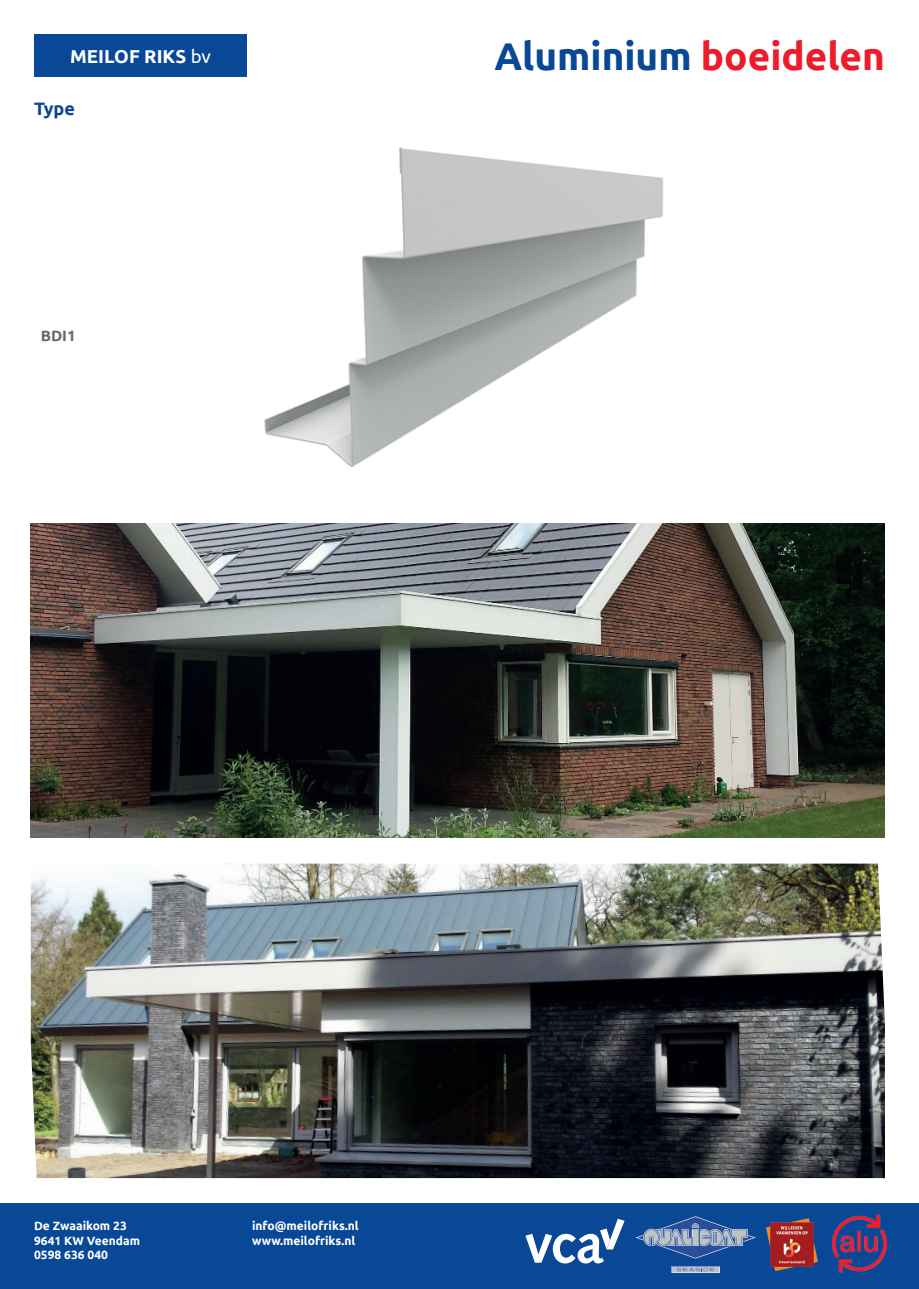
<style>
.page{position:relative;width:919px;height:1289px;background:#fff}
.page>*{position:absolute;margin:0;border:0;box-sizing:border-box;transform-origin:0 0}
.t1{font:700 38.7px "Ubuntu";color:#094797}
.t2{font:700 18.75px "Ubuntu";color:#fff}
.t3{font:700 18px "Ubuntu";color:#094797}
.t4{font:700 15px "Ubuntu";color:#66696b}
.t5{font:700 12px/14.4px "Ubuntu";color:#fff}
.s1{font-weight:400}
.s2{color:#ee1b2c}
</style>
<div class="page">
<div style="left:0;top:1203px;width:918px;height:85px;background:#094797"></div>
<img style="left:264px;top:147px;width:399px;height:320px">
<div style="left:34px;top:34px;width:213px;height:43px;background:#094797"></div>
<img style="left:31px;top:863px;width:853px;height:315px">
<img style="left:31px;top:523px;width:853px;height:314px">
<img style="left:766px;top:1218px;width:50px;height:51px">
<img style="left:816px;top:1214px;width:72px;height:58px">
<svg style="left:525px;top:1219px;width:99px;height:44px"></svg>
<svg style="left:634px;top:1216px;width:123px;height:43px"></svg>
<svg style="left:670px;top:1265px;width:50px;height:8px"></svg>
<svg style="left:671px;top:1266px;width:48px;height:6px"></svg>
<h2 class="t2" style="left:70px;top:45px;width:142px">MEILOF RIKS <span class="s1">bv</span></h2>
<h3 class="t3" style="left:34px;top:98px;width:42px">Type</h3>
<p class="t4" style="left:41px;top:326px;width:37px">BDI1</p>
<h1 class="t1" style="left:494px;top:33px;width:392px">Aluminium <span class="s2">boeidelen</span></h1>
<p class="t5" style="left:34px;top:1218px;width:108px">De Zwaaikom 23<br>9641 KW Veendam<br>0598 636 040</p>
<p class="t5" style="left:252px;top:1218px;width:108px">info@meilofriks.nl www.meilofriks.nl</p>
</div>
